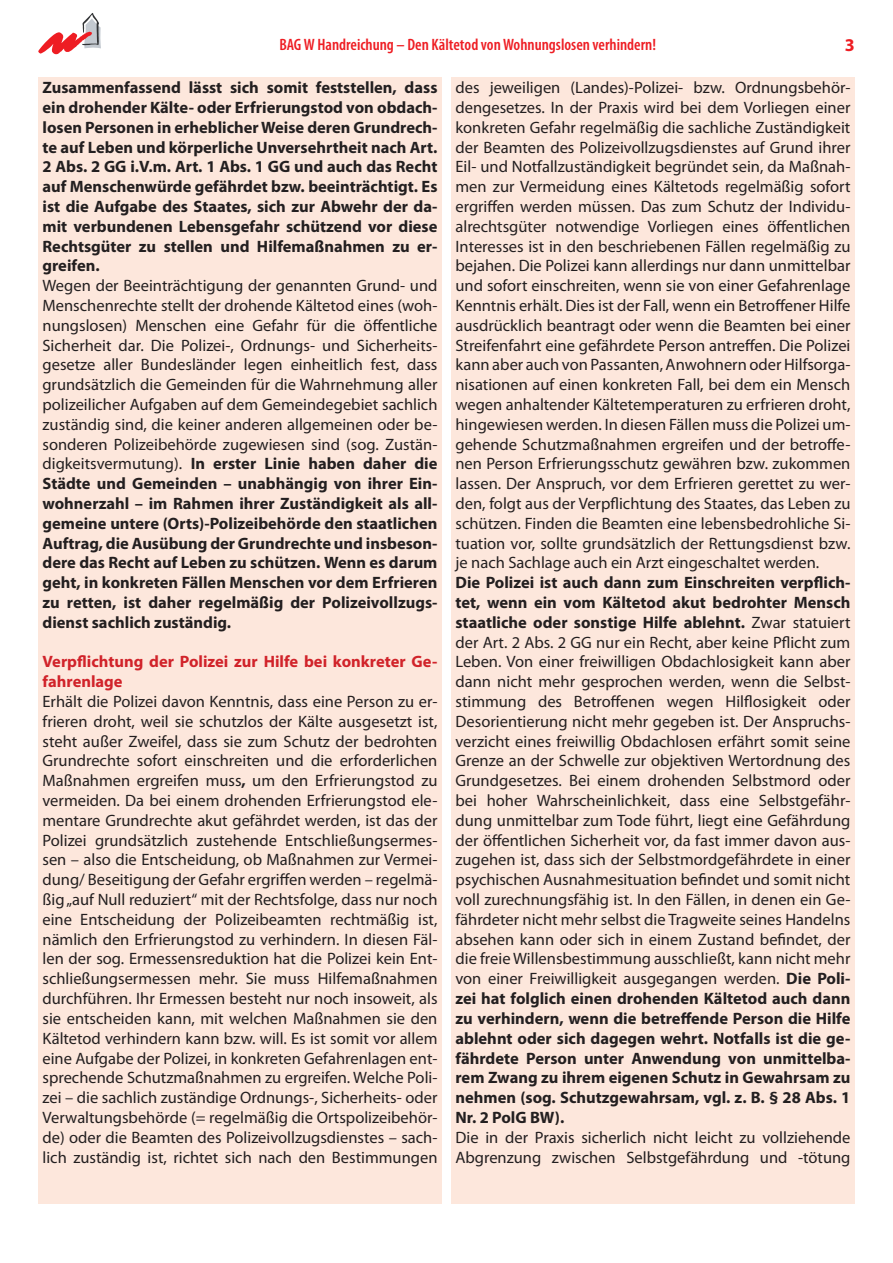
<style>
.page{position:relative;width:893px;height:1263px;background:#fff}
.page>*{position:absolute;margin:0;border:0;box-sizing:border-box;transform-origin:0 0}
.t1{font:700 18px "Myriad Pro";color:#ee1d23}
.t2{font:16.5px/19.8px "Myriad Pro";color:#231f20;text-align:justify}
.t3{font:700 16.5px/19.8px "Myriad Pro";color:#231f20;text-align:justify}
.t4{font:700 16.5px/19.8px "Myriad Pro";color:#d1232a}
.t5{font:600 condensed 16.5px "Myriad Pro";color:#ee1d23}
.s1{font-weight:700}
</style>
<div class="page">
<div style="left:38px;top:77px;width:404px;height:1126px;background:#fde7dc"></div>
<div style="left:451px;top:77px;width:404px;height:1126px;background:#fde7dc"></div>
<svg style="left:38px;top:13px;width:63px;height:41px"></svg>
<p class="t5" style="left:279px;top:35px;width:378px">BAG W Handreichung – Den Kältetod von Wohnungslosen verhindern!</p>
<p class="t1" style="left:845px;top:35px;width:11px">3</p>
<p class="t3" style="left:43px;top:78px;width:396px">Zusammenfassend lässt sich somit feststellen, dass ein drohender Kälte- oder Erfrierungstod von obdach&shy;losen Personen in erheblicher Weise deren Grundrech&shy;te auf Leben und körperliche Unversehrtheit nach Art.<br>2 Abs. 2 GG i.V.m. Art. 1 Abs. 1 GG und auch das Recht auf Menschenwürde gefährdet bzw. beeinträchtigt. Es ist die Aufgabe des Staates, sich zur Abwehr der da&shy;mit verbundenen Lebensgefahr schützend vor diese Rechtsgüter zu stellen und Hilfemaßnahmen zu er&shy;greifen.</p>
<p class="t2" style="left:43px;top:276px;width:396px">Wegen der Beeinträchtigung der genannten Grund- und Menschenrechte stellt der drohende Kältetod eines (woh&shy;nungslosen) Menschen eine Gefahr für die öffentliche Sicherheit dar. Die Polizei-, Ordnungs- und Sicherheits&shy;gesetze aller Bundesländer legen einheitlich fest, dass grundsätzlich die Gemeinden für die Wahrnehmung aller polizeilicher Aufgaben auf dem Gemeindegebiet sachlich zuständig sind, die keiner anderen allgemeinen oder be&shy;sonderen Polizeibehörde zugewiesen sind (sog. Zustän&shy;digkeitsvermutung). <span class="s1">In erster Linie haben daher die Städte und Gemeinden – unabhängig von ihrer Ein&shy;wohnerzahl – im Rahmen ihrer Zuständigkeit als all&shy;gemeine untere (Orts)-Polizeibehörde den staatlichen Auftrag, die Ausübung der Grundrechte und insbeson&shy;dere das Recht auf Leben zu schützen. Wenn es darum geht, in konkreten Fällen Menschen vor dem Erfrieren zu retten, ist daher regelmäßig der Polizeivollzugs&shy;dienst sachlich zuständig.</span></p>
<p class="t4" style="left:43px;top:652px;width:396px">Verpflichtung der Polizei zur Hilfe bei konkreter Ge&shy;fahrenlage</p>
<p class="t2" style="left:43px;top:692px;width:396px">Erhält die Polizei davon Kenntnis, dass eine Person zu er&shy;frieren droht, weil sie schutzlos der Kälte ausgesetzt ist, steht außer Zweifel, dass sie zum Schutz der bedrohten Grundrechte sofort einschreiten und die erforderlichen Maßnahmen ergreifen muss<span class="s1">,</span> um den Erfrierungstod zu vermeiden. Da bei einem drohenden Erfrierungstod ele&shy;mentare Grundrechte akut gefährdet werden, ist das der Polizei grundsätzlich zustehende Entschließungsermes&shy;sen – also die Entscheidung, ob Maßnahmen zur Vermei&shy;dung/ Beseitigung der Gefahr ergriffen werden – regelmä&shy;ßig „auf Null reduziert“ mit der Rechtsfolge, dass nur noch eine Entscheidung der Polizeibeamten rechtmäßig ist, nämlich den Erfrierungstod zu verhindern. In diesen Fäl&shy;len der sog. Ermessensreduktion hat die Polizei kein Ent&shy;schließungsermessen mehr. Sie muss Hilfemaßnahmen durchführen. Ihr Ermessen besteht nur noch insoweit, als sie entscheiden kann, mit welchen Maßnahmen sie den Kältetod verhindern kann bzw. will. Es ist somit vor allem eine Aufgabe der Polizei, in konkreten Gefahrenlagen ent&shy;sprechende Schutzmaßnahmen zu ergreifen. Welche Poli&shy;zei – die sachlich zuständige Ordnungs-, Sicherheits- oder Verwaltungsbehörde (= regelmäßig die Ortspolizeibehör&shy;de) oder die Beamten des Polizeivollzugsdienstes – sach&shy;lich zuständig ist, richtet sich nach den Bestimmungen</p>
<p class="t2" style="left:455px;top:78px;width:396px">des jeweiligen (Landes)-Polizei- bzw. Ordnungsbehör&shy;dengesetzes. In der Praxis wird bei dem Vorliegen einer konkreten Gefahr regelmäßig die sachliche Zuständigkeit der Beamten des Polizeivollzugsdienstes auf Grund ihrer Eil- und Notfallzuständigkeit begründet sein, da Maßnah&shy;men zur Vermeidung eines Kältetods regelmäßig sofort ergriffen werden müssen. Das zum Schutz der Individu&shy;alrechtsgüter notwendige Vorliegen eines öffentlichen Interesses ist in den beschriebenen Fällen regelmäßig zu bejahen. Die Polizei kann allerdings nur dann unmittelbar und sofort einschreiten, wenn sie von einer Gefahrenlage Kenntnis erhält. Dies ist der Fall, wenn ein Betroffener Hilfe ausdrücklich beantragt oder wenn die Beamten bei einer Streifenfahrt eine gefährdete Person antreffen. Die Polizei kann aber auch von Passanten, Anwohnern oder Hilfsorga&shy;nisationen auf einen konkreten Fall, bei dem ein Mensch wegen anhaltender Kältetemperaturen zu erfrieren droht, hingewiesen werden. In diesen Fällen muss die Polizei um&shy;gehende Schutzmaßnahmen ergreifen und der betroffe&shy;nen Person Erfrierungsschutz gewähren bzw. zukommen lassen. Der Anspruch, vor dem Erfrieren gerettet zu wer&shy;den, folgt aus der Verpflichtung des Staates, das Leben zu schützen. Finden die Beamten eine lebensbedrohliche Si&shy;tuation vor, sollte grundsätzlich der Rettungsdienst bzw. je nach Sachlage auch ein Arzt eingeschaltet werden.</p>
<p class="t2" style="left:455px;top:573px;width:396px"><span class="s1">Die Polizei ist auch dann zum Einschreiten verpflich&shy;tet, wenn ein vom Kältetod akut bedrohter Mensch staatliche oder sonstige Hilfe ablehnt.</span> Zwar statuiert der Art. 2 Abs. 2 GG nur ein Recht, aber keine Pflicht zum Leben. Von einer freiwilligen Obdachlosigkeit kann aber dann nicht mehr gesprochen werden, wenn die Selbst&shy;stimmung des Betroffenen wegen Hilflosigkeit oder Desorientierung nicht mehr gegeben ist. Der Anspruchs&shy;verzicht eines freiwillig Obdachlosen erfährt somit seine Grenze an der Schwelle zur objektiven Wertordnung des Grundgesetzes. Bei einem drohenden Selbstmord oder bei hoher Wahrscheinlichkeit, dass eine Selbstgefähr&shy;dung unmittelbar zum Tode führt, liegt eine Gefährdung der öffentlichen Sicherheit vor, da fast immer davon aus&shy;zugehen ist, dass sich der Selbstmordgefährdete in einer psychischen Ausnahmesituation befindet und somit nicht voll zurechnungsfähig ist. In den Fällen, in denen ein Ge&shy;fährdeter nicht mehr selbst die Tragweite seines Handelns absehen kann oder sich in einem Zustand befindet, der die freie Willensbestimmung ausschließt, kann nicht mehr von einer Freiwilligkeit ausgegangen werden. <span class="s1">Die Poli&shy;zei hat folglich einen drohenden Kältetod auch dann zu verhindern, wenn die betreffende Person die Hilfe ablehnt oder sich dagegen wehrt. Notfalls ist die ge&shy;fährdete Person unter Anwendung von unmittelba&shy;rem Zwang zu ihrem eigenen Schutz in Gewahrsam zu nehmen (sog. Schutzgewahrsam, vgl. z. B. § 28 Abs. 1<br>Nr. 2 PolG BW).</span></p>
<p class="t2" style="left:455px;top:1127px;width:396px">Die in der Praxis sicherlich nicht leicht zu vollziehende<br>Abgrenzung zwischen Selbstgefährdung und -tötung</p>
</div>
